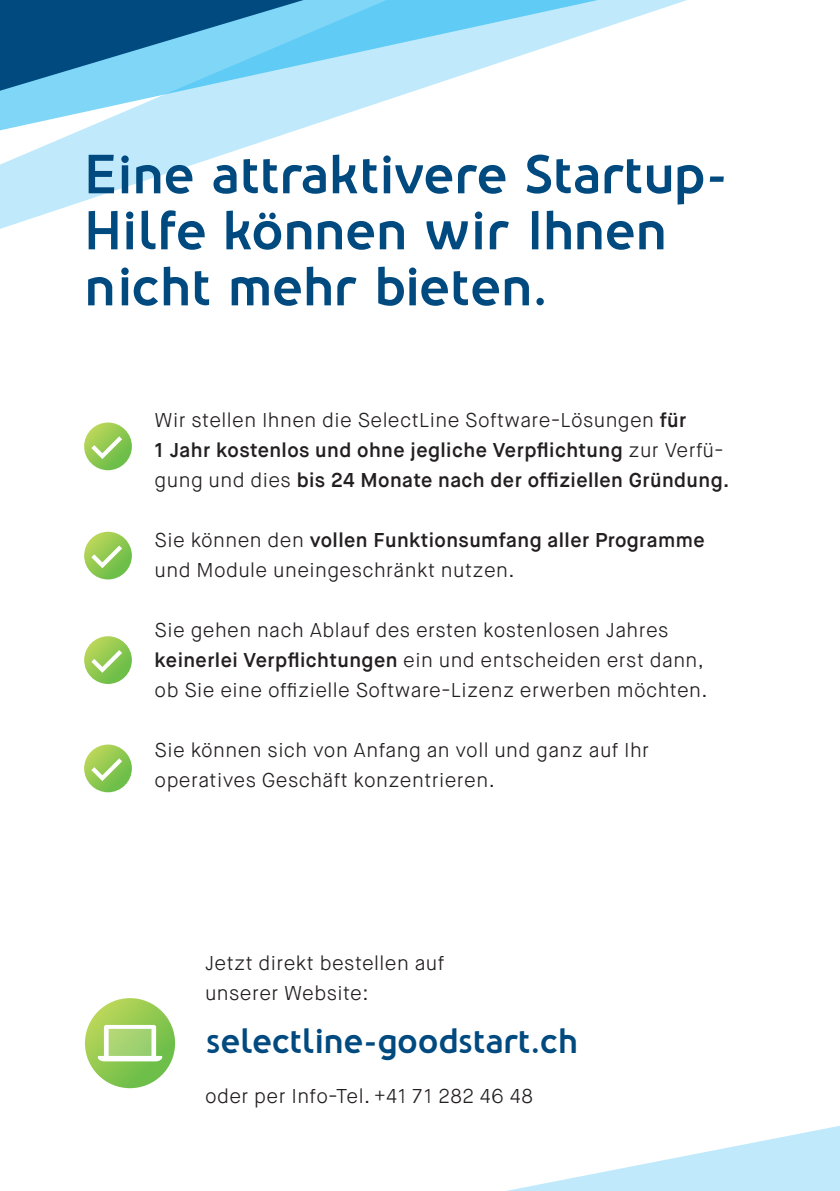
<style>
.page{position:relative;width:840px;height:1191px;background:#fff}
.page>*{position:absolute;margin:0;border:0;box-sizing:border-box;transform-origin:0 0}
.Headline{font:700 50px/56px "Nevo";letter-spacing:.01em;color:#004a7f}
.Headline-2{font:700 32px "Nevo";color:#004a7f}
.t1{font:300 20px/30px "Maison Neue";letter-spacing:.02em;color:#231f20}
.t2{font:600 20px/30px "Maison Neue";letter-spacing:.02em;color:#231f20}
.s1{font-weight:300}
.s2{font-weight:600}
</style>
<div class="page">
<svg style="left:506px;top:1126px;width:333px;height:65px"></svg>
<svg style="left:0;top:0;width:687px;height:229px"></svg>
<svg style="left:0;top:0;width:303px;height:91px;background:#4190ba"></svg>
<svg style="left:84px;top:422px;width:48px;height:48px"></svg>
<svg style="left:87px;top:432px;width:39px;height:30px"></svg>
<svg style="left:84px;top:532px;width:48px;height:47px"></svg>
<svg style="left:87px;top:541px;width:39px;height:30px"></svg>
<svg style="left:84px;top:636px;width:48px;height:48px"></svg>
<svg style="left:87px;top:645px;width:39px;height:30px"></svg>
<svg style="left:84px;top:744px;width:48px;height:48px"></svg>
<svg style="left:87px;top:754px;width:39px;height:30px"></svg>
<svg style="left:85px;top:998px;width:90px;height:90px;background:#90c952"></svg>
<svg style="left:98px;top:1025px;width:64px;height:36px"></svg>
<div style="left:108px;top:1028px;width:44px;height:28px;background:linear-gradient(to right,#b0d674,#98ce6f)"></div>
<p class="Headline" style="left:85px;top:146px;width:643px">Eine attraktivere Startup-<br>Hilfe können wir Ihnen nicht mehr bieten.</p>
<p class="t2" style="left:154px;top:405px;width:576px"><span class="s1">Wir stellen Ihnen die SelectLine Software-Lösungen</span> für<br>1 Jahr kostenlos und ohne jegliche Verpflichtung <span class="s1">zur Verfü&shy;gung und dies</span> bis 24 Monate nach der offiziellen Gründung.</p>
<p class="t1" style="left:154px;top:525px;width:551px">Sie können den <span class="s2">vollen Funktionsumfang aller Programme </span>und Module uneingeschränkt nutzen.</p>
<p class="t1" style="left:154px;top:615px;width:554px">Sie gehen nach Ablauf des ersten kostenlosen Jahres <span class="s2">keinerlei Verpflichtungen</span> ein und entscheiden erst dann, ob Sie eine offizielle Software-Lizenz erwerben möchten.</p>
<p class="t1" style="left:154px;top:735px;width:495px">Sie können sich von Anfang an voll und ganz auf Ihr operatives Geschäft konzentrieren.</p>
<p class="t1" style="left:205px;top:948px;width:241px">Jetzt direkt bestellen auf unserer Website:</p>
<p class="Headline-2" style="left:205px;top:1021px;width:374px">selectline-goodstart.ch</p>
<p class="t1" style="left:205px;top:1080px;width:329px">oder per Info-Tel. +41 71 282 46 48</p>
</div>
